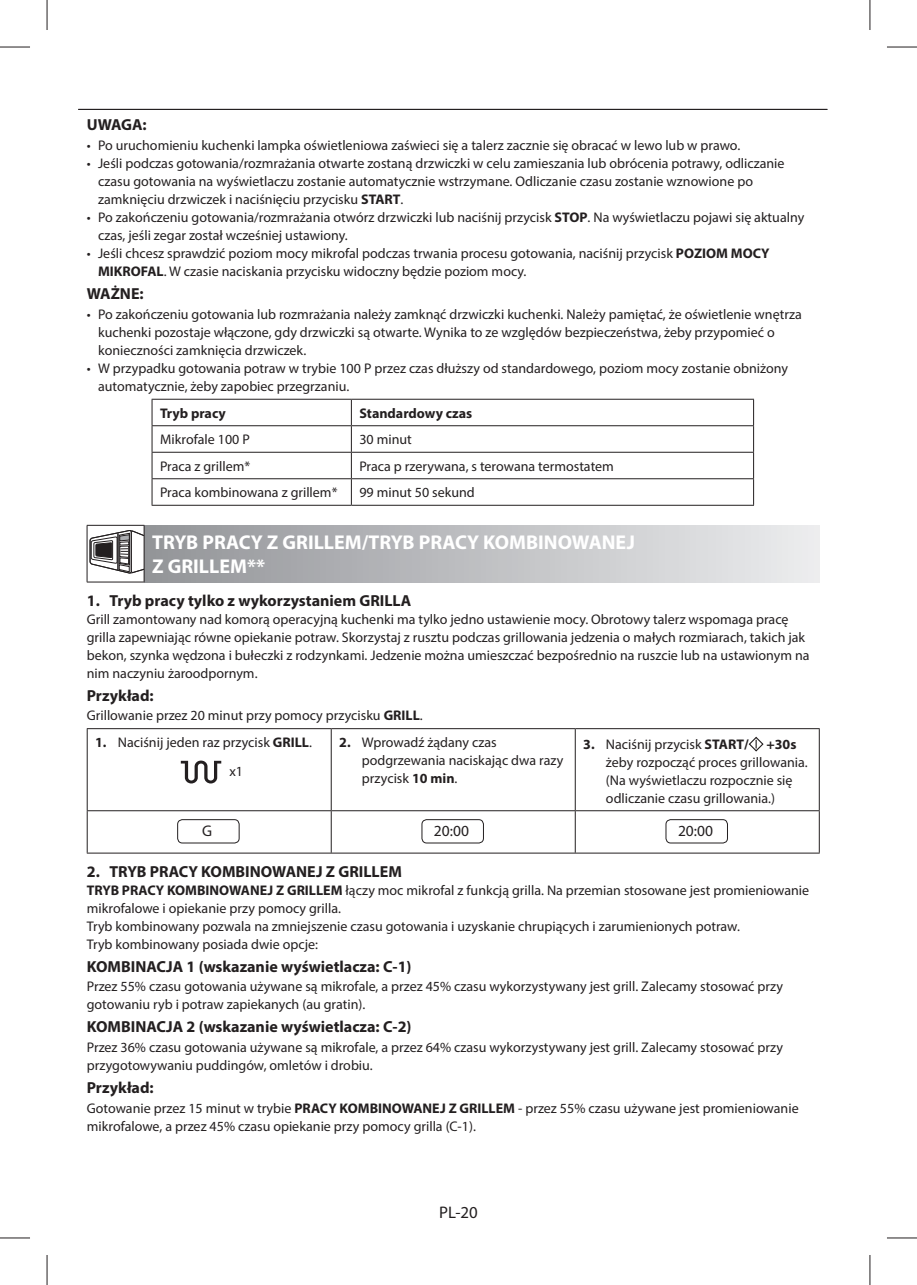
<style>
.page{position:relative;width:917px;height:1285px;background:#fff}
.page>*{position:absolute;margin:0;border:0;box-sizing:border-box;transform-origin:0 0}
.t1{font:700 20px/24px "Myriad Pro";color:#fff}
.t2{font:16.8px "Myriad Pro";color:#231f20}
.t3{font:700 16px "Myriad Pro";color:#231f20}
.t4{font:15.4px "Myriad Pro";color:#231f20}
.t5{font:14px/18px "Myriad Pro";color:#231f20}
.t6{font:700 14px "Myriad Pro";color:#231f20}
.s1{font-weight:700}
.s2{color:#fff}
</style>
<div class="page">
<hr style="left:78px;top:109px;width:749px;height:1px;background:#231f20">
<hr style="left:151px;top:399px;width:200px;height:1px;background:#231f20">
<hr style="left:351px;top:399px;width:402px;height:1px;background:#231f20">
<hr style="left:151px;top:425px;width:200px;height:1px;background:#231f20">
<hr style="left:151px;top:452px;width:200px;height:1px;background:#231f20">
<hr style="left:351px;top:425px;width:402px;height:1px;background:#231f20">
<hr style="left:351px;top:452px;width:402px;height:1px;background:#231f20">
<hr style="left:151px;top:478px;width:200px;height:1px;background:#231f20">
<svg style="left:151px;top:400px;width:1px;height:105px"></svg>
<hr style="left:151px;top:505px;width:200px;height:1px;background:#231f20">
<hr style="left:351px;top:478px;width:402px;height:1px;background:#231f20">
<svg style="left:351px;top:400px;width:1px;height:105px"></svg>
<hr style="left:351px;top:505px;width:402px;height:1px;background:#231f20">
<div style="left:144px;top:525px;width:674px;height:57px;background:linear-gradient(to right,#929498,#ebecee)"></div>
<hr style="left:87px;top:525px;width:57px;height:1px;background:#231f20">
<hr style="left:87px;top:525px;width:1px;height:57px;background:#231f20">
<hr style="left:144px;top:525px;width:1px;height:57px;background:#231f20">
<hr style="left:87px;top:582px;width:57px;height:1px;background:#231f20">
<svg style="left:90px;top:530px;width:54px;height:43px"></svg>
<hr style="left:87px;top:728px;width:244px;height:1px;background:#231f20">
<hr style="left:87px;top:729px;width:1px;height:81px;background:#231f20">
<hr style="left:331px;top:728px;width:244px;height:1px;background:#231f20">
<hr style="left:330px;top:729px;width:1px;height:81px;background:#231f20">
<hr style="left:575px;top:728px;width:244px;height:1px;background:#231f20">
<hr style="left:574px;top:729px;width:1px;height:81px;background:#231f20">
<hr style="left:818px;top:729px;width:1px;height:81px;background:#231f20">
<hr style="left:87px;top:810px;width:244px;height:1px;background:#231f20">
<hr style="left:87px;top:811px;width:1px;height:41px;background:#231f20">
<hr style="left:331px;top:810px;width:244px;height:1px;background:#231f20">
<hr style="left:330px;top:811px;width:1px;height:41px;background:#231f20">
<hr style="left:575px;top:810px;width:244px;height:1px;background:#231f20">
<hr style="left:574px;top:811px;width:1px;height:41px;background:#231f20">
<hr style="left:818px;top:811px;width:1px;height:41px;background:#231f20">
<hr style="left:87px;top:852px;width:732px;height:1px;background:#231f20">
<svg style="left:181px;top:760px;width:40px;height:23px"></svg>
<svg style="left:748px;top:736px;width:16px;height:16px"></svg>
<div style="left:177px;top:819px;width:62px;height:24px;border:1px solid #231f20;border-radius:5px"></div>
<div style="left:421px;top:819px;width:62px;height:24px;border:1px solid #231f20;border-radius:5px"></div>
<div style="left:665px;top:819px;width:62px;height:24px;border:1px solid #231f20;border-radius:5px"></div>
<hr style="left:0;top:47px;width:30px;height:1px;background:#231f20">
<hr style="left:886px;top:47px;width:30px;height:1px;background:#231f20">
<hr style="left:0;top:1237px;width:30px;height:1px;background:#231f20">
<hr style="left:886px;top:1237px;width:30px;height:1px;background:#231f20">
<hr style="left:47px;top:0;width:1px;height:30px;background:#231f20">
<hr style="left:47px;top:1255px;width:1px;height:30px;background:#231f20">
<hr style="left:869px;top:0;width:1px;height:30px;background:#231f20">
<hr style="left:869px;top:1255px;width:1px;height:30px;background:#231f20">
<p class="t3" style="left:87px;top:119px;width:61px">UWAGA:</p>
<p class="t5" style="left:87px;top:138px;width:654px">• Po uruchomieniu kuchenki lampka oświetleniowa zaświeci się a talerz zacznie się obracać w lewo lub w prawo.</p>
<p class="t5" style="left:98px;top:156px;width:687px;text-indent:-11px">• Jeśli podczas gotowania/rozmrażania otwarte zostaną drzwiczki w celu zamieszania lub obrócenia potrawy, odliczanie czasu gotowania na wyświetlaczu zostanie automatycznie wstrzymane. Odliczanie czasu zostanie wznowione po zamknięciu drzwiczek i naciśnięciu przycisku <span class="s1">START</span>.</p>
<p class="t5" style="left:98px;top:210px;width:707px;text-indent:-11px">• Po zakończeniu gotowania/rozmrażania otwórz drzwiczki lub naciśnij przycisk <span class="s1">STOP</span>. Na wyświetlaczu pojawi się aktualny czas, jeśli zegar został wcześniej ustawiony.</p>
<p class="t5" style="left:98px;top:246px;width:672px;text-indent:-11px">• Jeśli chcesz sprawdzić poziom mocy mikrofal podczas trwania procesu gotowania, naciśnij przycisk <span class="s1">POZIOM MOCY<br>MIKROFAL</span>. W czasie naciskania przycisku widoczny będzie poziom mocy.</p>
<p class="t3" style="left:87px;top:287px;width:58px">WAŻNE:</p>
<p class="t5" style="left:98px;top:306px;width:704px;text-indent:-11px">• Po zakończeniu gotowania lub rozmrażania należy zamknąć drzwiczki kuchenki. Należy pamiętać, że oświetlenie wnętrza kuchenki pozostaje włączone, gdy drzwiczki są otwarte. Wynika to ze względów bezpieczeństwa, żeby przypomieć o konieczności zamknięcia drzwiczek.</p>
<p class="t5" style="left:98px;top:360px;width:691px;text-indent:-11px">• W przypadku gotowania potraw w trybie 100 P przez czas dłuższy od standardowego, poziom mocy zostanie obniżony automatycznie, żeby zapobiec przegrzaniu.</p>
<p class="t6" style="left:160px;top:408px;width:67px">Tryb pracy</p>
<p class="t6" style="left:359px;top:408px;width:114px">Standardowy czas</p>
<p class="t5" style="left:160px;top:432px;width:91px">Mikrofale 100 P</p>
<p class="t5" style="left:359px;top:432px;width:54px">30 minut</p>
<p class="t5" style="left:160px;top:458px;width:92px">Praca z grillem*</p>
<p class="t5" style="left:359px;top:458px;width:256px">Praca p rzerywana, s terowana termostatem</p>
<p class="t5" style="left:160px;top:485px;width:179px">Praca kombinowana z grillem*</p>
<p class="t5" style="left:359px;top:485px;width:117px">99 minut 50 sekund</p>
<h1 class="t1" style="left:152px;top:532px;width:484px">TRYB PRACY Z GRILLEM/TRYB PRACY KOMBINOWANEJ<br>Z GRILLEM**</h1>
<p class="t3" style="left:87px;top:594px;width:326px">1. Tryb pracy tylko z wykorzystaniem GRILLA</p>
<p class="t5" style="left:87px;top:611px;width:724px">Grill zamontowany nad komorą operacyjną kuchenki ma tylko jedno ustawienie mocy. Obrotowy talerz wspomaga pracę grilla zapewniając równe opiekanie potraw. Skorzystaj z rusztu podczas grillowania jedzenia o małych rozmiarach, takich jak bekon, szynka wędzona i bułeczki z rodzynkami. Jedzenie można umieszczać bezpośrednio na ruszcie lub na ustawionym na nim naczyniu żaroodpornym.</p>
<p class="t3" style="left:87px;top:689px;width:68px">Przykład:</p>
<p class="t5" style="left:87px;top:707px;width:337px">Grillowanie przez 20 minut przy pomocy przycisku <span class="s1">GRILL</span>.</p>
<p class="t5" style="left:229px;top:729px;width:84px;line-height:29.2px;text-indent:-134px"><span class="s1">1.</span> Naciśnij jeden raz przycisk <span class="s1">GRILL</span>. x1</p>
<p class="t5" style="left:362px;top:734px;width:203px;text-indent:-23px"><span class="s1">2.</span> Wprowadź żądany czas podgrzewania naciskając dwa razy przycisk <span class="s1">10 min</span>.</p>
<p class="t5" style="left:583px;top:736px;width:167px"><span class="s1">3.</span> Naciśnij przycisk <span class="s1">START/</span></p>
<p class="t6" style="left:766px;top:738px;width:31px">+30s</p>
<p class="t5" style="left:605px;top:754px;width:203px">żeby rozpocząć proces grillowania. (Na wyświetlaczu rozpocznie się odliczanie czasu grillowania.)</p>
<p class="t4" style="left:202px;top:825px;width:11px">G</p>
<p class="t4" style="left:434px;top:825px;width:36px">20:00</p>
<p class="t4" style="left:677px;top:825px;width:36px">20:00</p>
<p class="t3" style="left:87px;top:865px;width:316px">2. TRYB PRACY KOMBINOWANEJ Z GRILLEM</p>
<p class="t5" style="left:87px;top:882px;width:723px"><span class="s1">TRYB PRACY KOMBINOWANEJ Z GRILLEM</span> łączy moc mikrofal z funkcją grilla. Na przemian stosowane jest promieniowanie mikrofalowe i opiekanie przy pomocy grilla.<br>Tryb kombinowany pozwala na zmniejszenie czasu gotowania i uzyskanie chrupiących i zarumienionych potraw.<br>Tryb kombinowany posiada dwie opcje:</p>
<p class="t3" style="left:87px;top:960px;width:326px">KOMBINACJA 1 (wskazanie wyświetlacza: C-1)</p>
<p class="t5" style="left:87px;top:979px;width:697px">Przez 55% czasu gotowania używane są mikrofale, a przez 45% czasu wykorzystywany jest grill. Zalecamy stosować przy gotowaniu ryb i potraw zapiekanych (au gratin).</p>
<p class="t3" style="left:87px;top:1020px;width:326px">KOMBINACJA 2 (wskazanie wyświetlacza: C-2)</p>
<p class="t5" style="left:87px;top:1039px;width:697px">Przez 36% czasu gotowania używane są mikrofale, a przez 64% czasu wykorzystywany jest grill. Zalecamy stosować przy przygotowywaniu puddingów, omletów i drobiu.</p>
<p class="t3" style="left:87px;top:1081px;width:68px">Przykład:</p>
<p class="t5" style="left:87px;top:1100px;width:713px">Gotowanie przez 15 minut w trybie <span class="s1">PRACY KOMBINOWANEJ Z GRILLEM</span> - przez 55% czasu używane jest promieniowanie mikrofalowe, a przez 45% czasu opiekanie przy pomocy grilla (C-1).</p>
<p class="t2" style="left:439px;top:1206px;width:40px"><span class="s2">P</span>L-20</p>
</div>
